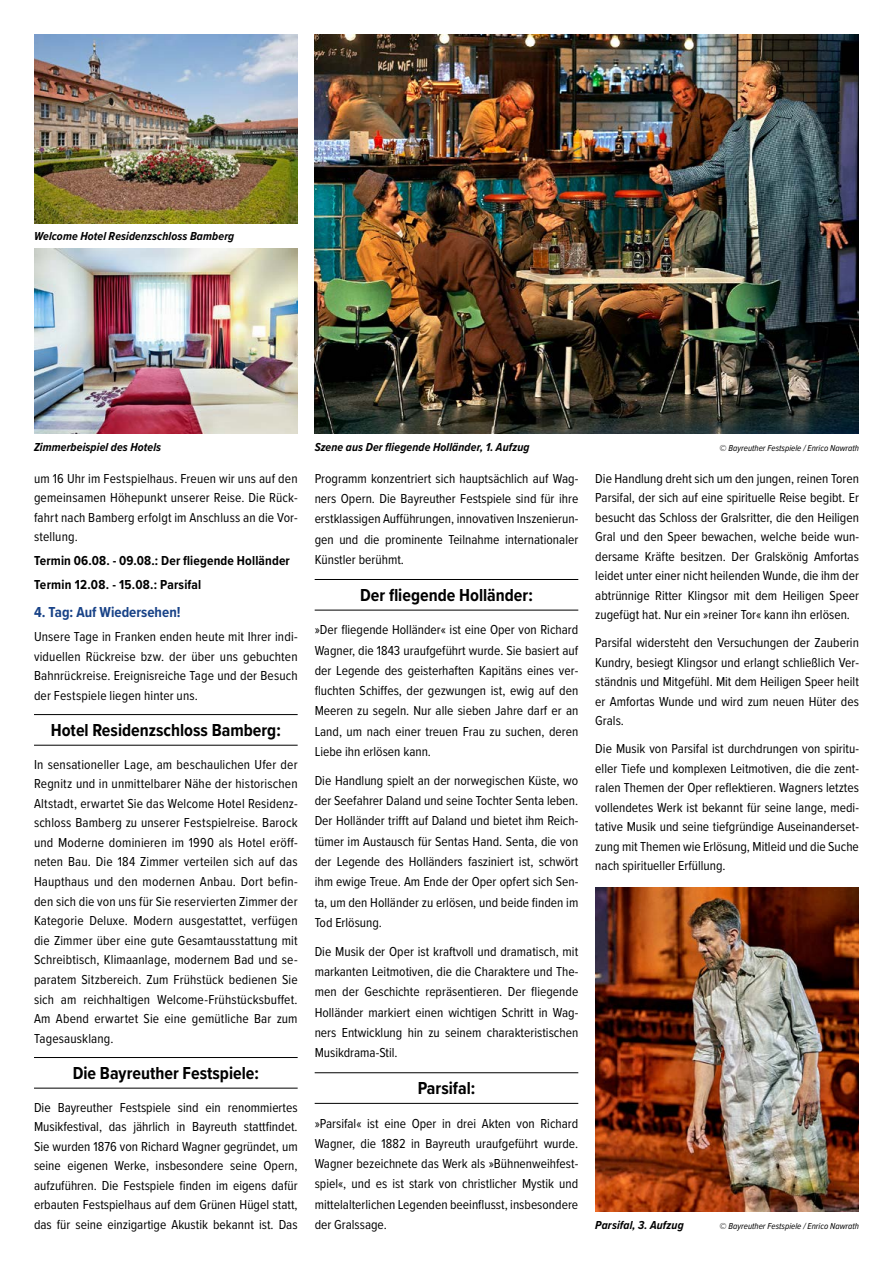
<style>
.page{position:relative;width:893px;height:1263px;background:#fff}
.page>*{position:absolute;margin:0;border:0;box-sizing:border-box;transform-origin:0 0}
.t1{font:700 18px "Proxima Nova Cond";color:#000}
.t2{font:700 15px "Proxima Nova Cond";color:#184287}
.t3{font:13.5px/19.5px "Proxima Nova Cond";color:#000;text-align:justify}
.t4{font:700 13.5px/23.9px "Proxima Nova Cond";letter-spacing:.01em;color:#000}
.t5{font:italic 700 12px "Proxima Nova Cond";letter-spacing:.01em;color:#000}
.t6{font:italic 9px "Proxima Nova Cond";color:#000}
</style>
<div class="page">
<hr style="left:34px;top:714px;width:264px;height:1px;background:#000">
<hr style="left:34px;top:745px;width:264px;height:1px;background:#000">
<hr style="left:34px;top:1057px;width:264px;height:1px;background:#000">
<hr style="left:34px;top:1088px;width:264px;height:1px;background:#000">
<hr style="left:315px;top:579px;width:263px;height:1px;background:#000">
<hr style="left:315px;top:610px;width:263px;height:1px;background:#000">
<hr style="left:315px;top:1072px;width:263px;height:1px;background:#000">
<hr style="left:315px;top:1103px;width:263px;height:1px;background:#000">
<img style="left:315px;top:34px;width:544px;height:400px">
<img style="left:595px;top:887px;width:264px;height:325px">
<img style="left:34px;top:248px;width:264px;height:186px">
<img style="left:34px;top:34px;width:264px;height:189px">
<p class="t5" style="left:34px;top:227px;width:202px">Welcome Hotel Residenzschloss Bamberg</p>
<p class="t5" style="left:34px;top:438px;width:129px">Zimmerbeispiel des Hotels</p>
<p class="t3" style="left:34px;top:468px;width:265px">um 16 Uhr im Festspielhaus. Freuen wir uns auf den gemeinsamen Höhepunkt unserer Reise. Die Rück&shy;fahrt nach Bamberg erfolgt im Anschluss an die Vor&shy;stellung.</p>
<p class="t4" style="left:34px;top:548px;width:257px">Termin 06.08. - 09.08.: Der fliegende Holländer<br>Termin 12.08. - 15.08.: Parsifal</p>
<p class="t2" style="left:34px;top:601px;width:148px">4. Tag: Auf Wiedersehen!</p>
<p class="t3" style="left:34px;top:626px;width:265px">Unsere Tage in Franken enden heute mit Ihrer indi&shy;viduellen Rückreise bzw. der über uns gebuchten Bahnrückreise. Ereignisreiche Tage und der Besuch der Festspiele liegen hinter uns.</p>
<h1 class="t1" style="left:51px;top:717px;width:232px">Hotel Residenzschloss Bamberg:</h1>
<p class="t3" style="left:34px;top:754px;width:265px">In sensationeller Lage, am beschaulichen Ufer der Regnitz und in unmittelbarer Nähe der historischen Altstadt, erwartet Sie das Welcome Hotel Residenz&shy;schloss Bamberg zu unserer Festspielreise. Barock und Moderne dominieren im 1990 als Hotel eröff&shy;neten Bau. Die 184 Zimmer verteilen sich auf das Haupthaus und den modernen Anbau. Dort befin&shy;den sich die von uns für Sie reservierten Zimmer der Kategorie Deluxe. Modern ausgestattet, verfügen die Zimmer über eine gute Gesamtausstattung mit Schreibtisch, Klimaanlage, modernem Bad und se&shy;paratem Sitzbereich. Zum Frühstück bedienen Sie sich am reichhaltigen Welcome-Frühstücksbuffet.<br>Am Abend erwartet Sie eine gemütliche Bar zum Tagesausklang.</p>
<h1 class="t1" style="left:73px;top:1060px;width:188px">Die Bayreuther Festspiele:</h1>
<p class="t3" style="left:34px;top:1097px;width:265px">Die Bayreuther Festspiele sind ein renommiertes Musikfestival, das jährlich in Bayreuth stattfindet.<br>Sie wurden 1876 von Richard Wagner gegründet, um seine eigenen Werke, insbesondere seine Opern, aufzuführen. Die Festspiele finden im eigens dafür erbauten Festspielhaus auf dem Grünen Hügel statt, das für seine einzigartige Akustik bekannt ist. Das</p>
<p class="t5" style="left:315px;top:438px;width:216px">Szene aus Der fliegende Holländer, 1. Aufzug</p>
<p class="t6" style="left:720px;top:441px;width:141px">© Bayreuther Festspiele / Enrico Nawrath</p>
<p class="t3" style="left:595px;top:468px;width:265px">Die Handlung dreht sich um den jungen, reinen Toren Parsifal, der sich auf eine spirituelle Reise begibt. Er besucht das Schloss der Gralsritter, die den Heiligen Gral und den Speer bewachen, welche beide wun&shy;dersame Kräfte besitzen. Der Gralskönig Amfortas leidet unter einer nicht heilenden Wunde, die ihm der abtrünnige Ritter Klingsor mit dem Heiligen Speer zugefügt hat. Nur ein »reiner Tor« kann ihn erlösen.</p>
<p class="t3" style="left:595px;top:632px;width:265px">Parsifal widersteht den Versuchungen der Zauberin Kundry, besiegt Klingsor und erlangt schließlich Ver&shy;ständnis und Mitgefühl. Mit dem Heiligen Speer heilt er Amfortas Wunde und wird zum neuen Hüter des Grals.</p>
<p class="t3" style="left:595px;top:738px;width:265px">Die Musik von Parsifal ist durchdrungen von spiritu&shy;eller Tiefe und komplexen Leitmotiven, die die zent&shy;ralen Themen der Oper reflektieren. Wagners letztes vollendetes Werk ist bekannt für seine lange, medi&shy;tative Musik und seine tiefgründige Auseinanderset&shy;zung mit Themen wie Erlösung, Mitleid und die Suche nach spiritueller Erfüllung.</p>
<p class="t3" style="left:315px;top:467px;width:265px;line-height:20.2px">Programm konzentriert sich hauptsächlich auf Wag&shy;ners Opern. Die Bayreuther Festspiele sind für ihre erstklassigen Aufführungen, innovativen Inszenierun&shy;gen und die prominente Teilnahme internationaler Künstler berühmt.</p>
<h1 class="t1" style="left:360px;top:582px;width:174px">Der fliegende Holländer:</h1>
<p class="t3" style="left:315px;top:619px;width:265px;line-height:20.2px">»Der fliegende Holländer« ist eine Oper von Richard Wagner, die 1843 uraufgeführt wurde. Sie basiert auf der Legende des geisterhaften Kapitäns eines ver&shy;fluchten Schiffes, der gezwungen ist, ewig auf den Meeren zu segeln. Nur alle sieben Jahre darf er an Land, um nach einer treuen Frau zu suchen, deren Liebe ihn erlösen kann.</p>
<p class="t3" style="left:315px;top:770px;width:265px;line-height:20.2px">Die Handlung spielt an der norwegischen Küste, wo der Seefahrer Daland und seine Tochter Senta leben.<br>Der Holländer trifft auf Daland und bietet ihm Reich&shy;tümer im Austausch für Sentas Hand. Senta, die von der Legende des Holländers fasziniert ist, schwört ihm ewige Treue. Am Ende der Oper opfert sich Sen&shy;ta, um den Holländer zu erlösen, und beide finden im Tod Erlösung.</p>
<p class="t3" style="left:315px;top:940px;width:265px;line-height:20.2px">Die Musik der Oper ist kraftvoll und dramatisch, mit markanten Leitmotiven, die die Charaktere und The&shy;men der Geschichte repräsentieren. Der fliegende Holländer markiert einen wichtigen Schritt in Wag&shy;ners Entwicklung hin zu seinem charakteristischen Musikdrama-Stil.</p>
<h1 class="t1" style="left:418px;top:1075px;width:59px">Parsifal:</h1>
<p class="t3" style="left:315px;top:1112px;width:265px;line-height:20.2px">»Parsifal« ist eine Oper in drei Akten von Richard Wagner, die 1882 in Bayreuth uraufgeführt wurde.<br>Wagner bezeichnete das Werk als »Bühnenweihfest&shy;spiel«, und es ist stark von christlicher Mystik und mittelalterlichen Legenden beeinflusst, insbesondere der Gralssage.</p>
<p class="t5" style="left:595px;top:1216px;width:90px">Parsifal, 3. Aufzug</p>
<p class="t6" style="left:720px;top:1219px;width:141px">© Bayreuther Festspiele / Enrico Nawrath</p>
</div>
